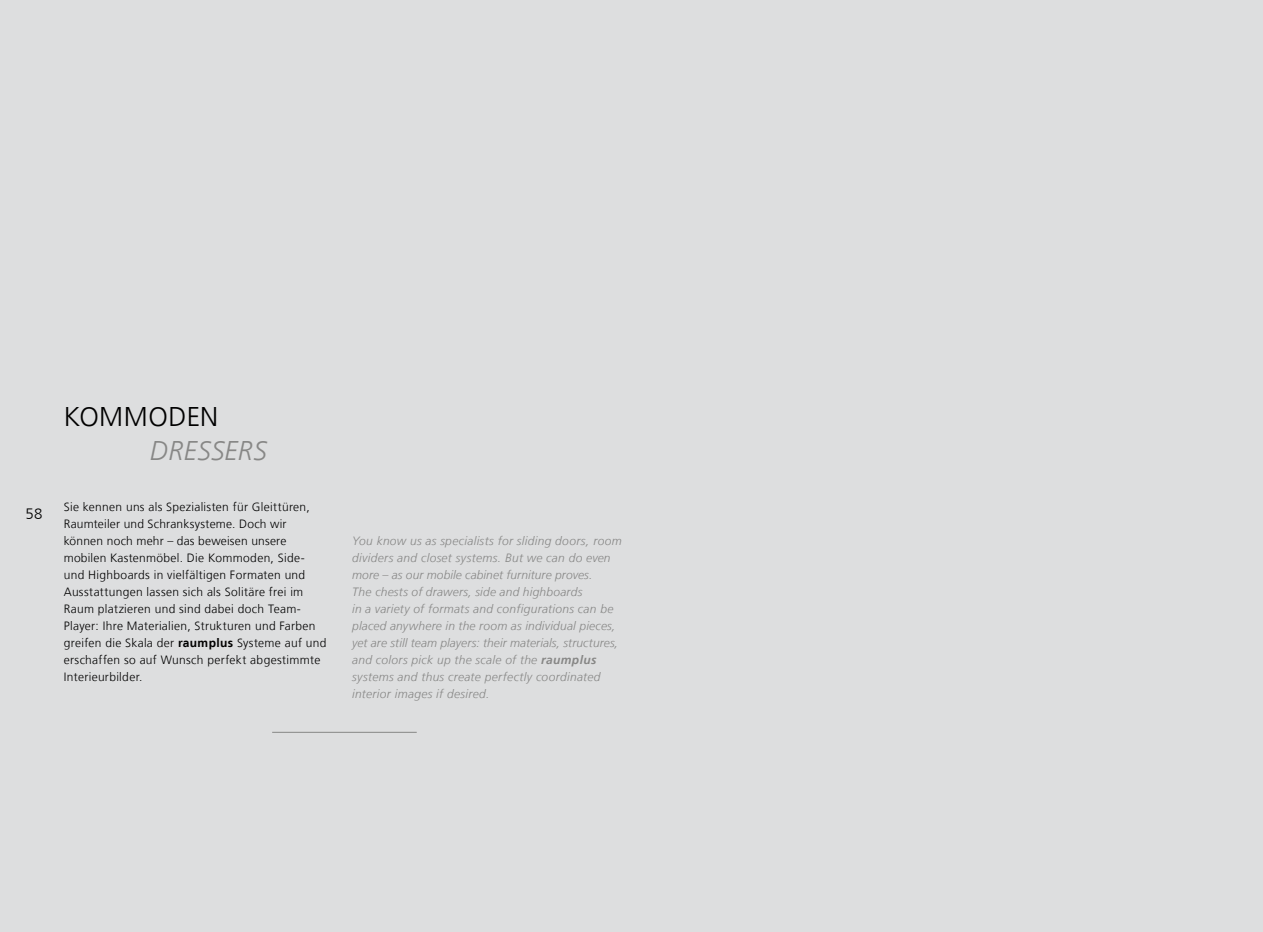
<style>
.page{position:relative;width:1263px;height:932px;background:#fff}
.page>*{position:absolute;margin:0;border:0;box-sizing:border-box;transform-origin:0 0}
.t1{font:300 27px "Frutiger LT";letter-spacing:.02em;color:#000}
.t2{font:italic 300 27px "Frutiger LT";letter-spacing:.005em;color:#878786}
.t3{font:300 15px "Frutiger LT";color:#000}
.t4{font:300 12px/17px "Frutiger LT";letter-spacing:.025em;color:#000}
.t5{font:italic 300 12px/17px "Frutiger LT";letter-spacing:.025em;color:#878786}
.s1{font-weight:700}
</style>
<div class="page">
<div style="left:0;top:0;width:1263px;height:931px;background:#dddedf"></div>
<hr style="left:272px;top:731px;width:145px;height:1px;background:#878786">
<p class="t3" style="left:26px;top:505px;width:19px">58</p>
<h1 class="t1" style="left:64px;top:401px;width:156px">KOMMODEN</h1>
<h1 class="t2" style="left:150px;top:434px;width:118px">DRESSERS</h1>
<p class="t4" style="left:64px;top:498px;width:264px">Sie kennen uns als Spezialisten für Gleittüren, Raumteiler und Schranksysteme. Doch wir können noch mehr – das beweisen unsere mobilen Kastenmöbel. Die Kommoden, Side&shy;und Highboards in vielfältigen Formaten und Ausstattungen lassen sich als Solitäre frei im Raum platzieren und sind dabei doch Team-Player: Ihre Materialien, Strukturen und Farben greifen die Skala der <span class="s1">raumplus</span> Systeme auf und erschaffen so auf Wunsch perfekt abgestimmte Interieurbilder.</p>
<p class="t5" style="left:352px;top:532px;width:271px">You know us as specialists for sliding doors, room dividers and closet systems. But we can do even more – as our mobile cabinet furniture proves.<br>The chests of drawers, side and highboards<br>in a variety of formats and configurations can be placed anywhere in the room as individual pieces, yet are still team players: their materials, structures, and colors pick up the scale of the <span class="s1">raumplus </span>systems and thus create perfectly coordinated interior images if desired.</p>
</div>
